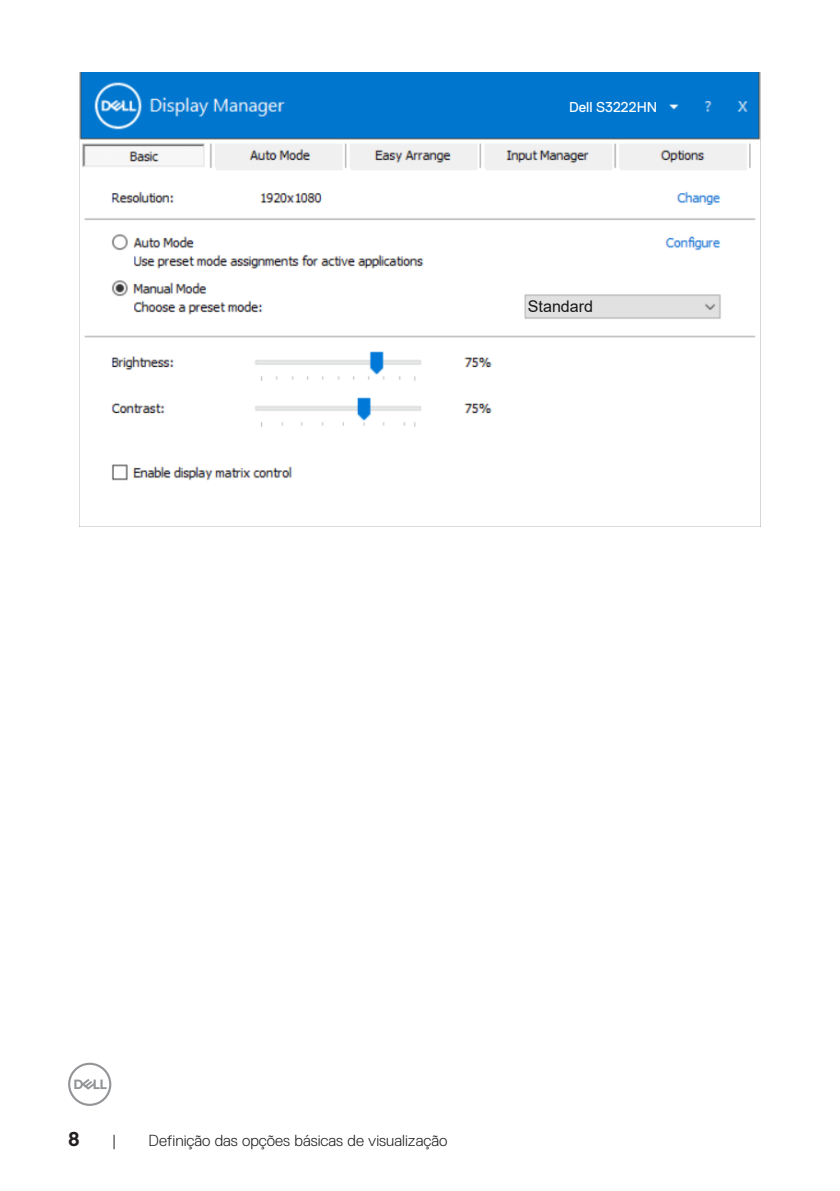
<style>
.page{position:relative;width:840px;height:1191px;background:#fff}
.page>*{position:absolute;margin:0;border:0;box-sizing:border-box;transform-origin:0 0}
.t1{font:700 20px "Dell Replica";color:#231f20}
.t2{font:300 16px "Dell Replica";color:#231f20}
.t3{font:16px "Arial";color:#171717}
.t4{font:14.4px "Dell Replica";color:#fff}
</style>
<div class="page">
<svg style="left:68px;top:1062px;width:43px;height:44px"></svg>
<img style="left:79px;top:72px;width:681px;height:455px">
<div style="left:558px;top:96px;width:109px;height:23px;background:#0076ce"></div>
<div style="left:526px;top:298px;width:115px;height:17px;background:#e1e1e1"></div>
<p class="t4" style="left:569px;top:99px;width:90px">Dell S3222HN</p>
<p class="t3" style="left:527px;top:296px;width:67px">Standard</p>
<p class="t1" style="left:68px;top:1127px;width:13px">8</p>
<p class="t2" style="left:112px;top:1131px;width:6px">|</p>
<p class="t2" style="left:148px;top:1131px;width:300px">Definição das opções básicas de visualização</p>
</div>
